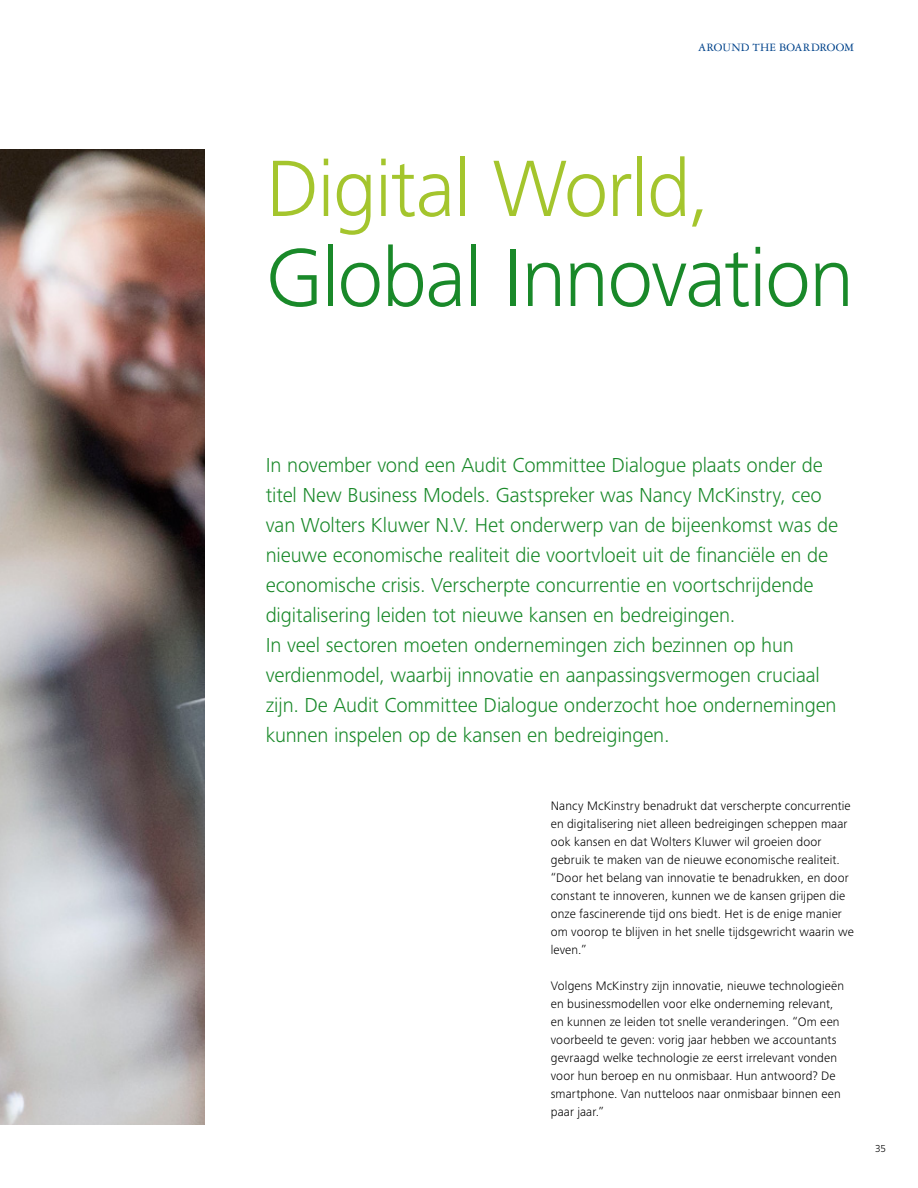
<style>
.page{position:relative;width:918px;height:1188px;background:#fff}
.page>*{position:absolute;margin:0;border:0;box-sizing:border-box;transform-origin:0 0}
.t1{font:300 85.35px "Frutiger Next Pro";letter-spacing:-.02em;color:#198929}
.t2{font:300 82.8px "Frutiger Next Pro";letter-spacing:-.02em;color:#a4c52d}
.t3{font:300 21px/30px "Frutiger Next Pro";letter-spacing:-.01em;color:#198929}
.t4{font:300 12.75px/18px "Frutiger Next Pro";letter-spacing:.005em;color:#000}
.t5{font:12px "Garamond 3 LT Std";letter-spacing:.01em;color:#00438b}
.t6{font:300 10.5px "Frutiger Next Pro";color:#000}
</style>
<div class="page">
<img style="left:0;top:149px;width:205px;height:975px">
<p class="t5" style="left:698px;top:41px;width:157px">AROUND THE BOARDROOM</p>
<h2 class="t2" style="left:266px;top:141px;width:446px">Digital World,</h2>
<h1 class="t1" style="left:266px;top:229px;width:590px">Global I nnovation</h1>
<p class="t3" style="left:266px;top:450px;width:574px">I n november vond een Audit Committee Dialogue plaats onder de titel N ew Business Models. Gastspreker was Nancy McKinstry, ceo van Wolters Kluwer N .V. Het onderwerp van de bijeenkomst was de nieuwe economische realiteit die voortvloeit uit de financiële en de economische crisis. Verscherpte concurrentie en voortschrijdende digitalisering leiden tot nieuwe kansen en bedreigingen.<br>I n veel sectoren moeten ondernemingen zich bezinnen op hun verdienmodel, waarbij innovatie en aanpassingsvermogen cruciaal zijn. De Audit Committee Dialogue onderzocht hoe ondernemingen kunnen inspelen op de kansen en bedreigingen.</p>
<p class="t4" style="left:551px;top:797px;width:305px">Nancy McKinstry benadrukt dat verscherpte concurrentie en digitalisering niet alleen bedreigingen scheppen maar ook kansen en dat Wolters Kluwer wil groeien door gebruik te maken van de nieuwe economische realiteit. “Door het belang van innovatie te benadrukken, en door constant te innoveren, kunnen we de kansen grijpen die onze fascinerende tijd ons biedt. Het is de enige manier om voorop te blijven in het snelle tijdsgewricht waarin we leven.”</p>
<p class="t4" style="left:551px;top:977px;width:295px">Volgens McKinstry zijn innovatie, nieuwe technologieën en businessmodellen voor elke onderneming relevant, en kunnen ze leiden tot snelle veranderingen. “Om een voorbeeld te geven: vorig jaar hebben we accountants gevraagd welke technologie ze eerst irrelevant vonden voor hun beroep en nu onmisbaar. H un antwoord? De smartphone. Van nutteloos naar onmisbaar binnen een paar jaar.”</p>
<p class="t6" style="left:875px;top:1142px;width:13px">35</p>
</div>
